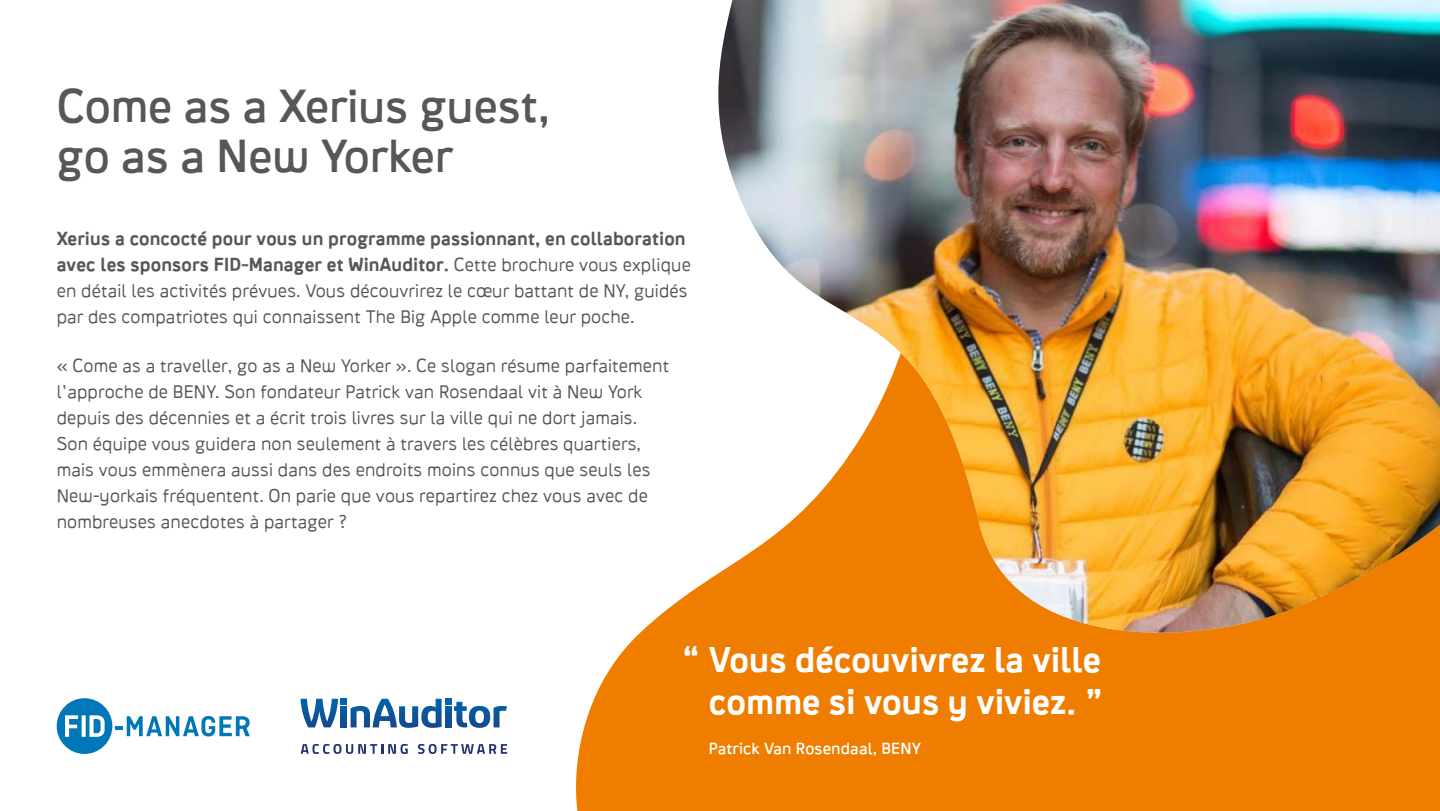
<style>
.page{position:relative;width:1440px;height:811px;background:#fff}
.page>*{position:absolute;margin:0;border:0;box-sizing:border-box;transform-origin:0 0}
.t1{font:46px/50px "Crank 8";color:#575756}
.t2{font:34px/42px "Crank 8 Plus Two";color:#fff;text-align:right}
.t3{font:18px/26px "Crank 8 Minus Two";letter-spacing:.01em;color:#575756}
.t4{font:18px/26px "Crank 8 Plus Two";letter-spacing:.01em;color:#575756}
.t5{font:16px "Crank 8";letter-spacing:.01em;color:#fff}
.s1{font-family:"Crank 8 Minus Two"}
</style>
<div class="page">
<div style="left:576px;top:657px;width:864px;height:153px;background:#ef7d00"></div>
<svg style="left:57px;top:698px;width:193px;height:55px"></svg>
<svg style="left:300px;top:698px;width:207px;height:29px"></svg>
<svg style="left:301px;top:743px;width:107px;height:10px"></svg>
<svg style="left:418px;top:743px;width:89px;height:10px"></svg>
<svg style="left:618px;top:575px;width:822px;height:82px;background:#f19025"></svg>
<img style="left:715px;top:0;width:725px;height:634px">
<h1 class="t1" style="left:57px;top:80px;width:495px">Come as a Xerius guest, go as a New Yorker</h1>
<p class="t4" style="left:57px;top:225px;width:636px">Xerius a concocté pour vous un programme passionnant, en collaboration avec les sponsors FID-Manager et WinAuditor. <span class="s1">Cette brochure vous explique</span></p>
<p class="t3" style="left:57px;top:278px;width:633px">en détail les activités prévues. Vous découvrirez le cœur battant de NY, guidés par des compatriotes qui connaissent The Big Apple comme leur poche.</p>
<p class="t3" style="left:57px;top:352px;width:614px">« Come as a traveller, go as a New Yorker ». Ce slogan résume parfaitement l’approche de BENY. Son fondateur Patrick van Rosendaal vit à New York depuis des décennies et a écrit trois livres sur la ville qui ne dort jamais.<br>Son équipe vous guidera non seulement à travers les célèbres quartiers, mais vous emmènera aussi dans des endroits moins connus que seuls les New-yorkais fréquentent. On parie que vous repartirez chez vous avec de nombreuses anecdotes à partager ?</p>
<h2 class="t2" style="left:682px;top:637px;width:423px">“ Vous découvivrez la ville comme si vous y viviez. ”</h2>
<p class="t5" style="left:709px;top:738px;width:214px">Patrick Van Rosendaal, BENY</p>
</div>
